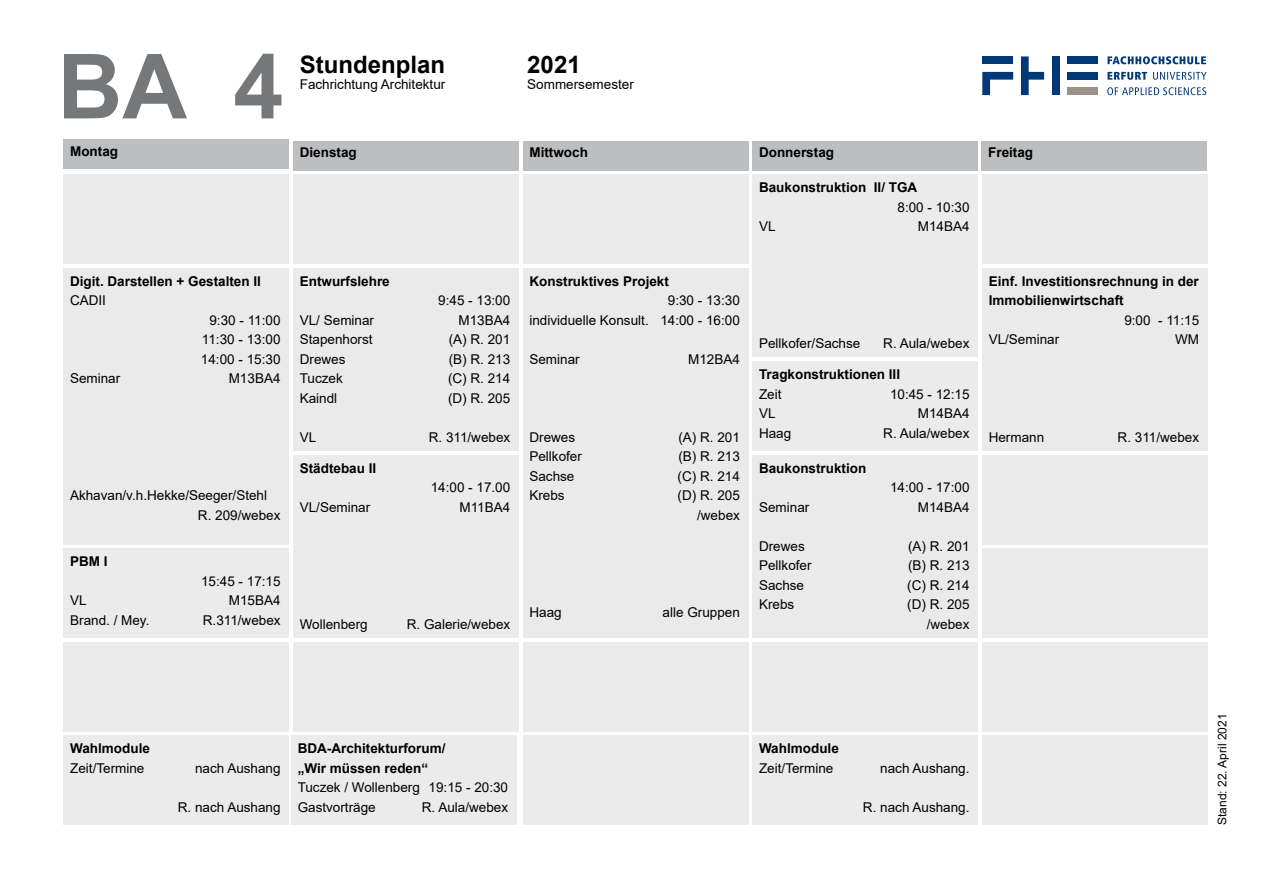
<style>
.page{position:relative;width:1263px;height:893px;background:#fff}
.page>*{position:absolute;margin:0;border:0;box-sizing:border-box;transform-origin:0 0}
.t1{font:700 90px "Arial";color:#757779}
.t2{font:700 24px "Arial";color:#000}
.t3{font:13.5px/19.5px "Arial";color:#000;text-align:right}
.t4{font:700 13.5px/19.5px "Arial";color:#000}
.t5{font:12px "Arial";color:#000}
</style>
<div class="page">
<div style="left:1067px;top:72px;width:31px;height:8px;background:#003878"></div>
<div style="left:1067px;top:56px;width:31px;height:8px;background:#003878"></div>
<div style="left:1067px;top:87px;width:31px;height:8px;background:#9d9187"></div>
<div style="left:1052px;top:56px;width:7px;height:39px;background:#003878"></div>
<svg style="left:1021px;top:56px;width:23px;height:39px"></svg>
<div style="left:982px;top:56px;width:31px;height:8px;background:#003878"></div>
<svg style="left:982px;top:72px;width:31px;height:23px"></svg>
<svg style="left:1107px;top:56px;width:99px;height:8px"></svg>
<svg style="left:1107px;top:72px;width:99px;height:8px"></svg>
<svg style="left:1107px;top:87px;width:99px;height:8px"></svg>
<div style="left:982px;top:141px;width:225px;height:29px;background:#bcbec0"></div>
<div style="left:753px;top:141px;width:225px;height:29px;background:#bcbec0"></div>
<div style="left:523px;top:141px;width:225px;height:29px;background:#bcbec0"></div>
<div style="left:293px;top:141px;width:226px;height:29px;background:#bcbec0"></div>
<div style="left:64px;top:140px;width:225px;height:29px;background:#bcbec0"></div>
<div style="left:293px;top:642px;width:226px;height:89px;background:#ebebeb"></div>
<div style="left:293px;top:268px;width:226px;height:183px;background:#eaeaea"></div>
<div style="left:293px;top:455px;width:226px;height:183px;background:#ebebeb"></div>
<div style="left:753px;top:361px;width:225px;height:90px;background:#ebebeb"></div>
<div style="left:753px;top:174px;width:225px;height:183px;background:#ebebeb"></div>
<div style="left:64px;top:549px;width:225px;height:89px;background:#ebebeb"></div>
<div style="left:293px;top:174px;width:226px;height:90px;background:#ebebeb"></div>
<div style="left:64px;top:174px;width:225px;height:90px;background:#ebebeb"></div>
<div style="left:982px;top:174px;width:226px;height:90px;background:#ebebeb"></div>
<div style="left:753px;top:642px;width:225px;height:89px;background:#ebebeb"></div>
<div style="left:523px;top:174px;width:225px;height:90px;background:#ebebeb"></div>
<div style="left:523px;top:642px;width:225px;height:89px;background:#ebebeb"></div>
<div style="left:64px;top:642px;width:225px;height:89px;background:#ebebeb"></div>
<div style="left:982px;top:642px;width:226px;height:89px;background:#ebebeb"></div>
<div style="left:753px;top:736px;width:225px;height:89px;background:#ebebeb"></div>
<div style="left:982px;top:736px;width:226px;height:89px;background:#ebebeb"></div>
<div style="left:523px;top:268px;width:225px;height:370px;background:#eaeaea"></div>
<div style="left:753px;top:455px;width:225px;height:183px;background:#eaeaea"></div>
<div style="left:64px;top:736px;width:225px;height:89px;background:#ebebeb"></div>
<div style="left:64px;top:268px;width:225px;height:276px;background:#eaeaea"></div>
<div style="left:523px;top:736px;width:225px;height:89px;background:#ebebeb"></div>
<div style="left:291px;top:736px;width:226px;height:89px;background:#ebebeb"></div>
<div style="left:982px;top:268px;width:226px;height:183px;background:#eaeaea"></div>
<div style="left:982px;top:455px;width:226px;height:89px;background:#ebebeb"></div>
<div style="left:982px;top:549px;width:226px;height:89px;background:#ebebeb"></div>
<h1 class="t1" style="left:57px;top:23px;width:228px">BA 4</h1>
<h2 class="t2" style="left:527px;top:47px;width:55px">2021</h2>
<h2 class="t2" style="left:300px;top:47px;width:147px">Stundenplan</h2>
<p class="t3" style="left:300px;top:74px;width:147px">Fachrichtung Architektur</p>
<p class="t3" style="left:527px;top:74px;width:108px">Sommersemester</p>
<p class="t4" style="left:70px;top:141px;width:49px">Montag</p>
<p class="t4" style="left:300px;top:142px;width:59px">Dienstag</p>
<p class="t4" style="left:529px;top:142px;width:60px">Mittwoch</p>
<p class="t4" style="left:759px;top:142px;width:77px">Donnerstag</p>
<p class="t4" style="left:988px;top:142px;width:47px">Freitag</p>
<p class="t4" style="left:70px;top:271px;width:192px">Digit. Darstellen + Gestalten II</p>
<p class="t3" style="left:70px;top:290px;width:38px">CADII</p>
<p class="t3" style="left:201px;top:310px;width:81px;text-align:justify;text-indent:9px">9:30 - 11:00<br>11:30 - 13:00<br>14:00 - 15:30</p>
<p class="t3" style="left:70px;top:368px;width:52px">Seminar</p>
<p class="t3" style="left:229px;top:368px;width:53px">M13BA4</p>
<p class="t3" style="left:198px;top:485px;width:84px;text-align:left;text-indent:-128px">Akhavan/v.h.Hekke/Seeger/Stehl<br>R. 209/webex</p>
<p class="t4" style="left:70px;top:552px;width:39px">PBM I</p>
<p class="t3" style="left:201px;top:571px;width:81px">15:45 - 17:15</p>
<p class="t3" style="left:70px;top:591px;width:18px">VL</p>
<p class="t3" style="left:229px;top:591px;width:53px">M15BA4</p>
<p class="t3" style="left:70px;top:610px;width:81px">Brand. / Mey.</p>
<p class="t3" style="left:203px;top:610px;width:79px">R.311/webex</p>
<p class="t4" style="left:300px;top:271px;width:92px">Entwurfslehre</p>
<p class="t3" style="left:438px;top:290px;width:74px">9:45 - 13:00</p>
<p class="t3" style="left:300px;top:310px;width:76px">VL/ Seminar</p>
<p class="t3" style="left:458px;top:310px;width:53px">M13BA4</p>
<p class="t3" style="left:300px;top:329px;width:74px">Stapenhorst</p>
<p class="t3" style="left:449px;top:329px;width:63px">(A) R. 201</p>
<p class="t3" style="left:300px;top:349px;width:47px">Drewes</p>
<p class="t3" style="left:449px;top:349px;width:63px">(B) R. 213</p>
<p class="t3" style="left:300px;top:368px;width:45px">Tuczek</p>
<p class="t3" style="left:448px;top:368px;width:64px">(C) R. 214</p>
<p class="t3" style="left:300px;top:388px;width:39px">Kaindl</p>
<p class="t3" style="left:448px;top:388px;width:64px">(D) R. 205</p>
<p class="t3" style="left:300px;top:427px;width:18px">VL</p>
<p class="t3" style="left:429px;top:427px;width:83px">R. 311/webex</p>
<p class="t4" style="left:300px;top:458px;width:78px">Städtebau II</p>
<p class="t3" style="left:431px;top:478px;width:81px">14:00 - 17.00</p>
<p class="t3" style="left:300px;top:497px;width:72px">VL/Seminar</p>
<p class="t3" style="left:459px;top:497px;width:52px">M11BA4</p>
<p class="t3" style="left:300px;top:614px;width:70px">Wollenberg</p>
<p class="t3" style="left:407px;top:614px;width:105px">R. Galerie/webex</p>
<p class="t4" style="left:529px;top:271px;width:141px">Konstruktives Projekt</p>
<p class="t3" style="left:529px;top:290px;width:212px">9:30 - 13:30<br>individuelle Konsult. 14:00 - 16:00</p>
<p class="t3" style="left:529px;top:349px;width:52px">Seminar</p>
<p class="t3" style="left:688px;top:349px;width:53px">M12BA4</p>
<p class="t3" style="left:529px;top:427px;width:47px">Drewes</p>
<p class="t3" style="left:678px;top:427px;width:63px">(A) R. 201</p>
<p class="t3" style="left:529px;top:446px;width:54px">Pellkofer</p>
<p class="t3" style="left:678px;top:446px;width:63px">(B) R. 213</p>
<p class="t3" style="left:529px;top:466px;width:47px">Sachse</p>
<p class="t3" style="left:678px;top:466px;width:64px">(C) R. 214</p>
<p class="t3" style="left:529px;top:485px;width:37px">Krebs</p>
<p class="t3" style="left:678px;top:485px;width:64px">(D) R. 205 /webex</p>
<p class="t3" style="left:529px;top:602px;width:34px">Haag</p>
<p class="t3" style="left:663px;top:602px;width:79px">alle Gruppen</p>
<p class="t4" style="left:759px;top:178px;width:160px">Baukonstruktion II/ TGA</p>
<p class="t3" style="left:897px;top:197px;width:74px">8:00 - 10:30</p>
<p class="t3" style="left:759px;top:216px;width:18px">VL</p>
<p class="t3" style="left:918px;top:216px;width:53px">M14BA4</p>
<p class="t3" style="left:759px;top:333px;width:103px">Pellkofer/Sachse</p>
<p class="t3" style="left:883px;top:333px;width:88px">R. Aula/webex</p>
<p class="t4" style="left:759px;top:365px;width:143px">Tragkonstruktionen III</p>
<p class="t3" style="left:759px;top:384px;width:24px">Zeit</p>
<p class="t3" style="left:890px;top:384px;width:81px">10:45 - 12:15</p>
<p class="t3" style="left:759px;top:404px;width:18px">VL</p>
<p class="t3" style="left:918px;top:404px;width:53px">M14BA4</p>
<p class="t3" style="left:759px;top:423px;width:34px">Haag</p>
<p class="t3" style="left:883px;top:423px;width:88px">R. Aula/webex</p>
<p class="t4" style="left:759px;top:458px;width:109px">Baukonstruktion</p>
<p class="t3" style="left:890px;top:478px;width:81px">14:00 - 17:00</p>
<p class="t3" style="left:759px;top:497px;width:52px">Seminar</p>
<p class="t3" style="left:918px;top:497px;width:53px">M14BA4</p>
<p class="t3" style="left:759px;top:536px;width:47px">Drewes</p>
<p class="t3" style="left:908px;top:536px;width:63px">(A) R. 201</p>
<p class="t3" style="left:759px;top:556px;width:54px">Pellkofer</p>
<p class="t3" style="left:908px;top:556px;width:63px">(B) R. 213</p>
<p class="t3" style="left:759px;top:575px;width:47px">Sachse</p>
<p class="t3" style="left:907px;top:575px;width:64px">(C) R. 214</p>
<p class="t3" style="left:759px;top:595px;width:37px">Krebs</p>
<p class="t3" style="left:907px;top:595px;width:64px">(D) R. 205 /webex</p>
<p class="t4" style="left:989px;top:271px;width:212px">Einf. Investitionsrechnung in der<br>Immobilienwirtschaft</p>
<p class="t3" style="left:1124px;top:310px;width:76px">9:00 - 11:15</p>
<p class="t3" style="left:989px;top:329px;width:72px">VL/Seminar</p>
<p class="t3" style="left:1175px;top:329px;width:25px">WM</p>
<p class="t3" style="left:989px;top:427px;width:57px">Hermann</p>
<p class="t3" style="left:1118px;top:427px;width:83px">R. 311/webex</p>
<p class="t4" style="left:70px;top:739px;width:81px">Wahlmodule</p>
<p class="t3" style="left:70px;top:758px;width:76px">Zeit/Termine</p>
<p class="t3" style="left:195px;top:758px;width:87px">nach Aushang</p>
<p class="t3" style="left:178px;top:797px;width:104px">R. nach Aushang</p>
<p class="t4" style="left:298px;top:739px;width:149px">BDA-Architekturforum/ „Wir müssen reden“</p>
<p class="t3" style="left:298px;top:778px;width:212px;text-align:left">Tuczek / Wollenberg 19:15 - 20:30<br>Gastvorträge</p>
<p class="t3" style="left:422px;top:797px;width:88px">R. Aula/webex</p>
<p class="t4" style="left:759px;top:739px;width:81px">Wahlmodule</p>
<p class="t3" style="left:759px;top:758px;width:76px">Zeit/Termine</p>
<p class="t3" style="left:880px;top:758px;width:91px">nach Aushang.</p>
<p class="t3" style="left:863px;top:797px;width:108px">R. nach Aushang.</p>
<p class="t5" style="left:1214px;top:825px;width:113px;rotate:-90deg">Stand: 22. April 2021</p>
</div>
